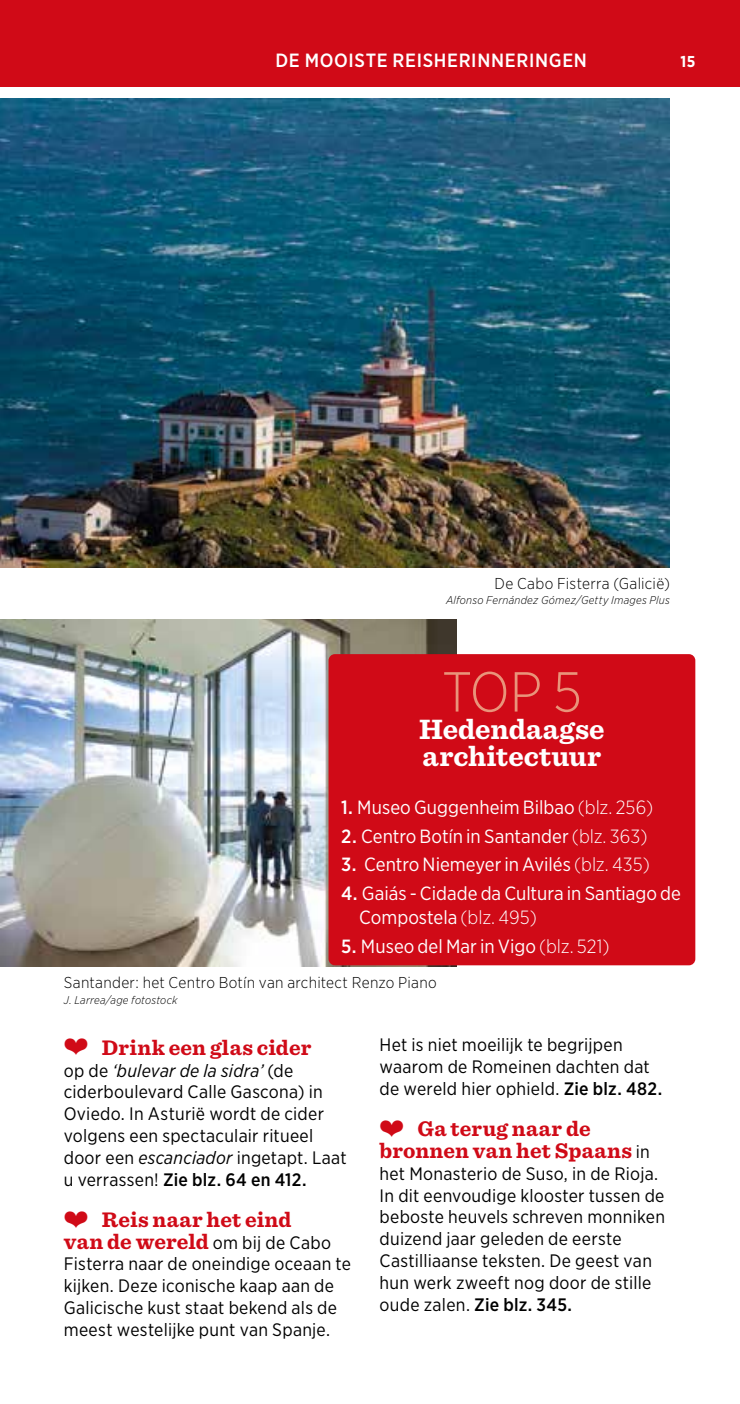
<style>
.page{position:relative;width:740px;height:1404px;background:#fff}
.page>*{position:absolute;margin:0;border:0;box-sizing:border-box;transform-origin:0 0}
.t1{font:300 56.25px "Gotham Narrow";color:#e9947a}
.t2{font:700 29.25px/27.2px "Sentinel";letter-spacing:.005em;color:#fff}
.t3{font:700 22.05px/21.8px "Sentinel";letter-spacing:.01em;color:#d00a17}
.t4{font:19.12px/23.6px "Gotham Narrow";color:#fff}
.t5{font:500 19.12px "Gotham Narrow";letter-spacing:.035em;color:#fff}
.t6{font:18px/21.8px "Gotham Narrow";letter-spacing:.015em;color:#000}
.t7{font:300 15.75px "Gotham Narrow";letter-spacing:.02em;color:#000}
.t8{font:700 15.75px "Gotham Narrow";color:#fff}
.t9{font:italic 300 11.25px "Gotham Narrow";letter-spacing:.02em;color:#000}
.s1{font-weight:500}
.s2{font-weight:300}
.s3{font-family:"Michelin";font-weight:400;font-size:27px}
.s4{font-style:italic}
.s5{font-family:"Gotham Narrow";font-weight:400;font-size:18px;color:#000}
</style>
<div class="page">
<img style="left:0;top:619px;width:456px;height:347px">
<img style="left:0;top:99px;width:670px;height:469px">
<div style="left:328px;top:654px;width:367px;height:311px;background:#d00a17;border-radius:6px"></div>
<div style="left:0;top:0;width:740px;height:86px;background:#d00a17"></div>
<p class="t5" style="left:275px;top:48px;width:313px">DE MOOISTE REISHERINNERINGEN</p>
<p class="t8" style="left:680px;top:51px;width:16px">15</p>
<p class="t7" style="left:494px;top:573px;width:177px">De Cabo Fisterra (Galicië)</p>
<p class="t9" style="left:446px;top:593px;width:225px">Alfonso Fernández Gómez/Getty Images Plus</p>
<h1 class="t1" style="left:442px;top:657px;width:142px">TOP 5</h1>
<h2 class="t2" style="left:419px;top:714px;width:187px">Hedendaagse architectuur</h2>
<p class="t4" style="left:341px;top:795px;width:313px"><span class="s1">1.</span> Museo Guggenheim Bilbao <span class="s2">(blz. 256)</span></p>
<p class="t4" style="left:341px;top:823px;width:308px"><span class="s1">2.</span> Centro Botín in Santander <span class="s2">(blz. 363)</span></p>
<p class="t4" style="left:341px;top:852px;width:310px"><span class="s1">3.</span> Centro Niemeyer in Avilés <span class="s2">(blz. 435)</span></p>
<p class="t4" style="left:359px;top:881px;width:323px;text-indent:-18px"><span class="s1">4.</span> Gaiás - Cidade da Cultura in Santiago de<br>Compostela <span class="s2">(blz. 495)</span></p>
<p class="t4" style="left:341px;top:933px;width:270px"><span class="s1">5.</span> Museo del Mar in Vigo <span class="s2">(blz. 521)</span></p>
<p class="t7" style="left:64px;top:972px;width:374px">Santander: het Centro Botín van architect Renzo Piano</p>
<p class="t9" style="left:64px;top:992px;width:115px">J. Larrea/age fotostock</p>
<p class="t3" style="left:64px;top:1035px;width:249px"><span class="s3">Þ</span> Drink een glas cider</p>
<p class="t6" style="left:64px;top:1058px;width:284px">op de <span class="s4">‘bulevar de la sidra’</span> (de ciderboulevard Calle Gascona) in Oviedo. In Asturië wordt de cider volgens een spectaculair ritueel door een <span class="s4">escanciador</span> ingetapt. Laat u verrassen! <span class="s1">Zie blz. 64 en 412.</span></p>
<p class="t3" style="left:64px;top:1207px;width:269px"><span class="s3">Þ</span> Reis naar het eind van de wereld <span class="s5">om bij de Cabo</span></p>
<p class="t6" style="left:64px;top:1252px;width:289px">Fisterra naar de oneindige oceaan te kijken. Deze iconische kaap aan de Galicische kust staat bekend als de meest westelijke punt van Spanje.</p>
<p class="t6" style="left:379px;top:1033px;width:284px">Het is niet moeilijk te begrijpen waarom de Romeinen dachten dat de wereld hier ophield. <span class="s1">Zie blz. 482.</span></p>
<p class="t3" style="left:379px;top:1116px;width:272px"><span class="s3">Þ</span> Ga terug naar de bronnen van het Spaans <span class="s5">in</span></p>
<p class="t6" style="left:379px;top:1161px;width:287px">het Monasterio de Suso, in de Rioja.<br>In dit eenvoudige klooster tussen de beboste heuvels schreven monniken duizend jaar geleden de eerste Castilliaanse teksten. De geest van hun werk zweeft nog door de stille oude zalen. <span class="s1">Zie blz. 345.</span></p>
</div>
